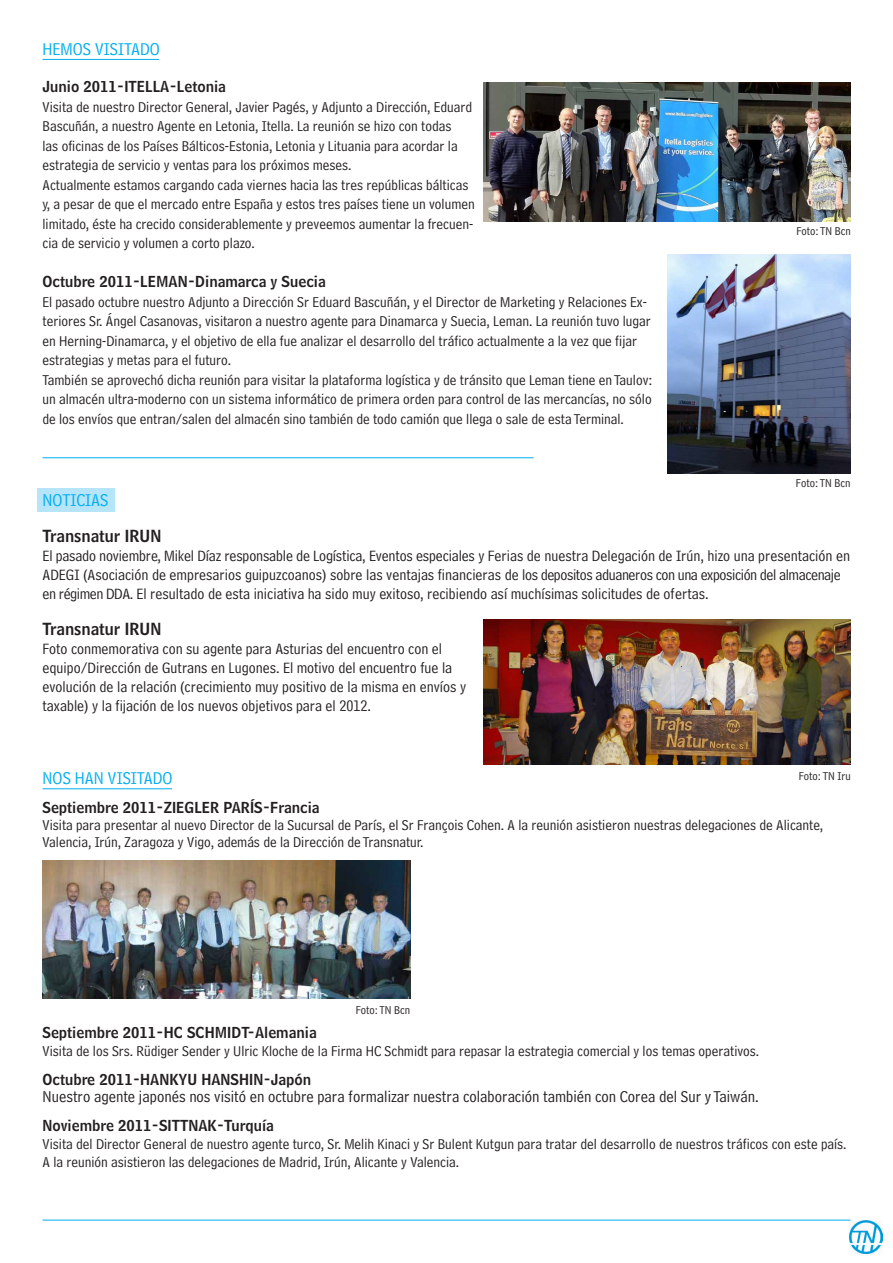
<style>
.page{position:relative;width:893px;height:1263px;background:#fff}
.page>*{position:absolute;margin:0;border:0;box-sizing:border-box;transform-origin:0 0}
.t1{font:18px "Bell Centennial Std Address";color:#00aeef}
.t2{font:16.5px "Bell Centennial Std Address";color:#231f20}
.t3{font:16.5px "Bell Centennial Std Name Num";color:#231f20}
.t4{font:15.75px/18.9px "Bell Centennial Std Address";color:#231f20}
.t5{font:15px/19.5px "Bell Centennial Std Address";color:#231f20}
.t6{font:15px "Bell Centennial Std Name Num";color:#231f20}
.t7{font:12px "Bell Centennial Std Address";color:#231f20}
</style>
<div class="page">
<div style="left:37px;top:488px;width:78px;height:24px;background:#b6e4f9"></div>
<img style="left:850px;top:1221px;width:32px;height:32px">
<img style="left:483px;top:83px;width:368px;height:138px">
<img style="left:667px;top:254px;width:184px;height:219px">
<hr style="left:43px;top:59px;width:116px;height:1px;background:#00aeef">
<hr style="left:43px;top:788px;width:129px;height:1px;background:#00aeef">
<hr style="left:43px;top:457px;width:491px;height:1px;background:#00aeef">
<hr style="left:43px;top:1220px;width:807px;height:1px;background:#00aeef">
<img style="left:43px;top:860px;width:367px;height:138px">
<img style="left:484px;top:619px;width:367px;height:146px">
<p class="t1" style="left:43px;top:38px;width:119px">HEMOS VISITADO</p>
<p class="t6" style="left:43px;top:77px;width:185px">Junio 2011-ITELLA-Letonia</p>
<p class="t5" style="left:43px;top:97px;width:431px">Visita de nuestro Director General, Javier Pagés, y Adjunto a Dirección, Eduard Bascuñán, a nuestro Agente en Letonia, Itella. La reunión se hizo con todas<br>las oficinas de los Países Bálticos-Estonia, Letonia y Lituania para acordar la estrategia de servicio y ventas para los próximos meses.</p>
<p class="t5" style="left:43px;top:175px;width:434px">Actualmente estamos cargando cada viernes hacia las tres repúblicas bálticas y, a pesar de que el mercado entre España y estos tres países tiene un volumen limitado, éste ha crecido considerablemente y preveemos aumentar la frecuen&shy;cia de servicio y volumen a corto plazo.</p>
<p class="t6" style="left:43px;top:272px;width:285px">Octubre 2011-LEMAN-Dinamarca y Suecia</p>
<p class="t5" style="left:43px;top:292px;width:610px">El pasado octubre nuestro Adjunto a Dirección Sr Eduard Bascuñán, y el Director de Marketing y Relaciones Ex&shy;teriores Sr. Ángel Casanovas, visitaron a nuestro agente para Dinamarca y Suecia, Leman. La reunión tuvo lugar en Herning-Dinamarca, y el objetivo de ella fue analizar el desarrollo del tráfico actualmente a la vez que fijar estrategias y metas para el futuro.</p>
<p class="t5" style="left:43px;top:370px;width:611px;text-align:justify">También se aprovechó dicha reunión para visitar la plataforma logística y de tránsito que Leman tiene en Taulov: un almacén ultra-moderno con un sistema informático de primera orden para control de las mercancías, no sólo de los envíos que entran/salen del almacén sino también de todo camión que llega o sale de esta Terminal.</p>
<p class="t7" style="left:796px;top:224px;width:56px">Foto: TN Bcn</p>
<p class="t7" style="left:796px;top:476px;width:56px">Foto: TN Bcn</p>
<p class="t1" style="left:43px;top:490px;width:67px">NOTICIAS</p>
<p class="t3" style="left:43px;top:526px;width:120px">Transnatur IRUN</p>
<p class="t4" style="left:43px;top:547px;width:809px">El pasado noviembre, Mikel Díaz responsable de Logística, Eventos especiales y Ferias de nuestra Delegación de Irún, hizo una presentación en<br>ADEGI (Asociación de empresarios guipuzcoanos) sobre las ventajas financieras de los depositos aduaneros con una exposición del almacenaje en régimen DDA. El resultado de esta iniciativa ha sido muy exitoso, recibiendo así muchísimas solicitudes de ofertas.</p>
<p class="t3" style="left:43px;top:619px;width:120px">Transnatur IRUN</p>
<p class="t4" style="left:43px;top:639px;width:425px">Foto conmemorativa con su agente para Asturias del encuentro con el equipo/Dirección de Gutrans en Lugones. El motivo del encuentro fue la evolución de la relación (crecimiento muy positivo de la misma en envíos y taxable) y la fijación de los nuevos objetivos para el 2012.</p>
<p class="t1" style="left:43px;top:768px;width:132px">NOS HAN VISITADO</p>
<p class="t6" style="left:43px;top:798px;width:279px">Septiembre 2011-ZIEGLER PARÍS-Francia</p>
<p class="t5" style="left:43px;top:817px;width:782px;line-height:17.1px">Visita para presentar al nuevo Director de la Sucursal de París, el Sr François Cohen. A la reunión asistieron nuestras delegaciones de Alicante,<br>Valencia, Irún, Zaragoza y Vigo, además de la Dirección de Transnatur.</p>
<p class="t7" style="left:799px;top:769px;width:53px">Foto: TN Iru</p>
<p class="t7" style="left:356px;top:1003px;width:56px">Foto: TN Bcn</p>
<p class="t6" style="left:43px;top:1023px;width:276px">Septiembre 2011-HC SCHMIDT-Alemania</p>
<p class="t5" style="left:43px;top:1041px;width:718px">Visita de los Srs. Rüdiger Sender y Ulric Kloche de la Firma HC Schmidt para repasar la estrategia comercial y los temas operativos.</p>
<p class="t6" style="left:43px;top:1070px;width:270px">Octubre 2011-HANKYU HANSHIN-Japón</p>
<p class="t2" style="left:43px;top:1087px;width:718px">Nuestro agente japonés nos visitó en octubre para formalizar nuestra colaboración también con Corea del Sur y Taiwán.</p>
<p class="t6" style="left:43px;top:1116px;width:233px">Noviembre 2011-SITTNAK-Turquía</p>
<p class="t5" style="left:43px;top:1134px;width:805px">Visita del Director General de nuestro agente turco, Sr. Melih Kinaci y Sr Bulent Kutgun para tratar del desarrollo de nuestros tráficos con este país.</p>
<p class="t5" style="left:43px;top:1152px;width:418px">A la reunión asistieron las delegaciones de Madrid, Irún, Alicante y Valencia.</p>
</div>
